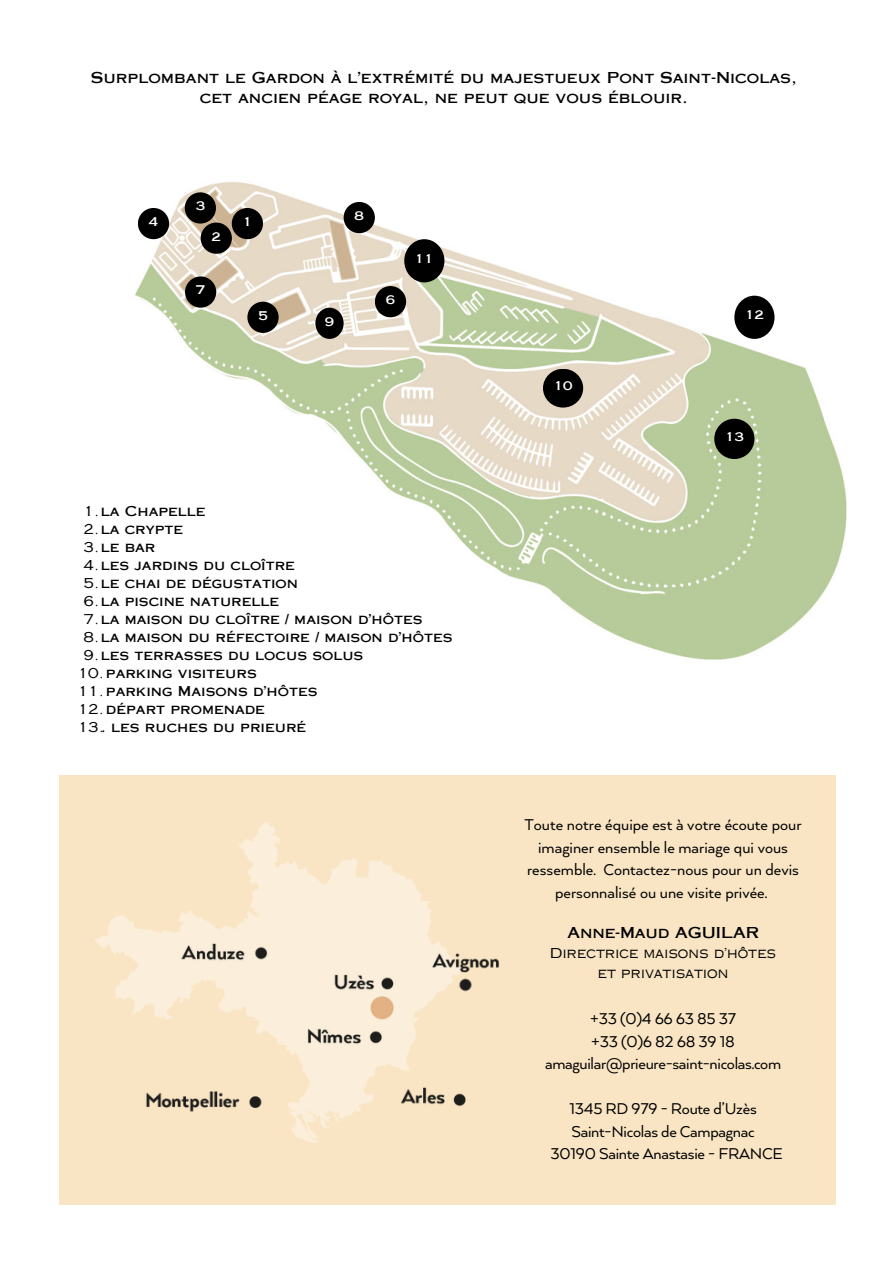
<style>
.page{position:relative;width:894px;height:1264px;background:#fff}
.page>*{position:absolute;margin:0;border:0;box-sizing:border-box;transform-origin:0 0}
.t1{font:18px/22.5px "Arquitecta";color:#000;text-align:center}
.t2{font:15px "Copperplate Gothic LT Pro 31 AB";color:#000}
.t3{font:13.5px "Copperplate Gothic LT Pro 31 AB";color:#000}
.t4{font:13.5px "Copperplate Gothic LT Pro 32 AB";letter-spacing:-.015em;color:#000}
.t5{font:12px "Copperplate Gothic LT Pro 31 AB";color:#fff}
.s1{font-family:"Copperplate Gothic LT Pro 32 AB"}
</style>
<div class="page">
<div style="left:59px;top:775px;width:775px;height:429px;background:#f9e5c4"></div>
<img style="left:95px;top:822px;width:404px;height:321px">
<img style="left:135px;top:180px;width:712px;height:480px">
<div style="left:232px;top:208px;width:31px;height:31px;background:#000;border-radius:50%"></div>
<div style="left:200px;top:222px;width:32px;height:32px;background:#000;border-radius:50%"></div>
<div style="left:185px;top:192px;width:31px;height:31px;background:#000;border-radius:50%"></div>
<div style="left:138px;top:208px;width:31px;height:31px;background:#000;border-radius:50%"></div>
<div style="left:247px;top:302px;width:31px;height:31px;background:#000;border-radius:50%"></div>
<div style="left:375px;top:286px;width:31px;height:31px;background:#000;border-radius:50%"></div>
<div style="left:185px;top:276px;width:31px;height:32px;background:#000;border-radius:50%"></div>
<div style="left:343px;top:202px;width:32px;height:31px;background:#000;border-radius:50%"></div>
<div style="left:315px;top:308px;width:28px;height:31px;background:#000;border-radius:50%"></div>
<div style="left:543px;top:369px;width:40px;height:38px;background:#000;border-radius:50%"></div>
<div style="left:404px;top:239px;width:40px;height:43px;background:#000;border-radius:50%"></div>
<div style="left:734px;top:296px;width:40px;height:43px;background:#000;border-radius:50%"></div>
<div style="left:714px;top:419px;width:40px;height:40px;background:#000;border-radius:50%"></div>
<p class="t2" style="left:91px;top:72px;width:707px">Surplombant le Gardon à l’extrémité du majestueux Pont Saint-Nicolas,</p>
<p class="t2" style="left:200px;top:92px;width:490px">cet ancien péage royal, ne peut que vous éblouir.</p>
<p class="t5" style="left:149px;top:217px;width:11px">4</p>
<p class="t5" style="left:196px;top:202px;width:11px">3</p>
<p class="t5" style="left:211px;top:232px;width:11px">2</p>
<p class="t5" style="left:196px;top:286px;width:11px">7</p>
<p class="t5" style="left:243px;top:217px;width:11px">1</p>
<p class="t5" style="left:258px;top:311px;width:11px">5</p>
<p class="t5" style="left:354px;top:211px;width:11px">8</p>
<p class="t5" style="left:325px;top:317px;width:11px">9</p>
<p class="t5" style="left:386px;top:295px;width:11px">6</p>
<p class="t5" style="left:415px;top:254px;width:20px">11</p>
<p class="t3" style="left:83px;top:506px;width:124px"><span class="s1">1.</span>la Chapelle</p>
<p class="t3" style="left:83px;top:524px;width:101px"><span class="s1">2.</span>la crypte</p>
<p class="t3" style="left:83px;top:542px;width:73px"><span class="s1">3.</span>le bar</p>
<p class="t3" style="left:83px;top:560px;width:213px"><span class="s1">4.</span>les jardins du cloître</p>
<p class="t3" style="left:83px;top:578px;width:216px"><span class="s1">5.</span>le chai de dégustation</p>
<p class="t3" style="left:83px;top:596px;width:197px"><span class="s1">6.</span>la piscine naturelle</p>
<p class="t3" style="left:83px;top:614px;width:340px"><span class="s1">7.</span>la maison du cloître / maison d’hôtes</p>
<p class="t3" style="left:83px;top:632px;width:370px"><span class="s1">8.</span>la maison du réfectoire / maison d’hôtes</p>
<p class="t3" style="left:83px;top:650px;width:281px"><span class="s1">9.</span>les terrasses du locus solus</p>
<p class="t3" style="left:78px;top:668px;width:180px"><span class="s1">10.</span>parking visiteurs</p>
<p class="t3" style="left:78px;top:686px;width:241px"><span class="s1">11.</span>parking Maisons d’hôtes</p>
<p class="t3" style="left:78px;top:704px;width:189px"><span class="s1">12.</span>départ promenade</p>
<p class="t3" style="left:78px;top:722px;width:230px"><span class="s1">13.</span>. les ruches du prieuré</p>
<p class="t5" style="left:553px;top:381px;width:20px">10</p>
<p class="t5" style="left:744px;top:310px;width:20px">12</p>
<p class="t5" style="left:724px;top:432px;width:20px">13</p>
<h1 class="t1" style="left:524px;top:814px;width:278px">Toute notre équipe est à votre écoute pour imaginer ensemble le mariage qui vous ressemble. Contactez-nous pour un devis personnalisé ou une visite privée.</h1>
<h1 class="t2" style="left:567px;top:926px;width:193px">Anne-Maud AGUILAR</h1>
<p class="t4" style="left:549px;top:948px;width:228px">Directrice maisons d’hôtes</p>
<p class="t4" style="left:597px;top:968px;width:133px">et privatisation</p>
<p class="t1" style="left:545px;top:1008px;width:237px">+33 (0)4 66 63 85 37<br>+33 (0)6 82 68 39 18 amaguilar@prieure-saint-nicolas.com</p>
<h1 class="t1" style="left:550px;top:1098px;width:233px">1345 RD 979 - Route d’Uzès<br>Saint-Nicolas de Campagnac<br>30190 Sainte Anastasie - FRANCE</h1>
</div>
